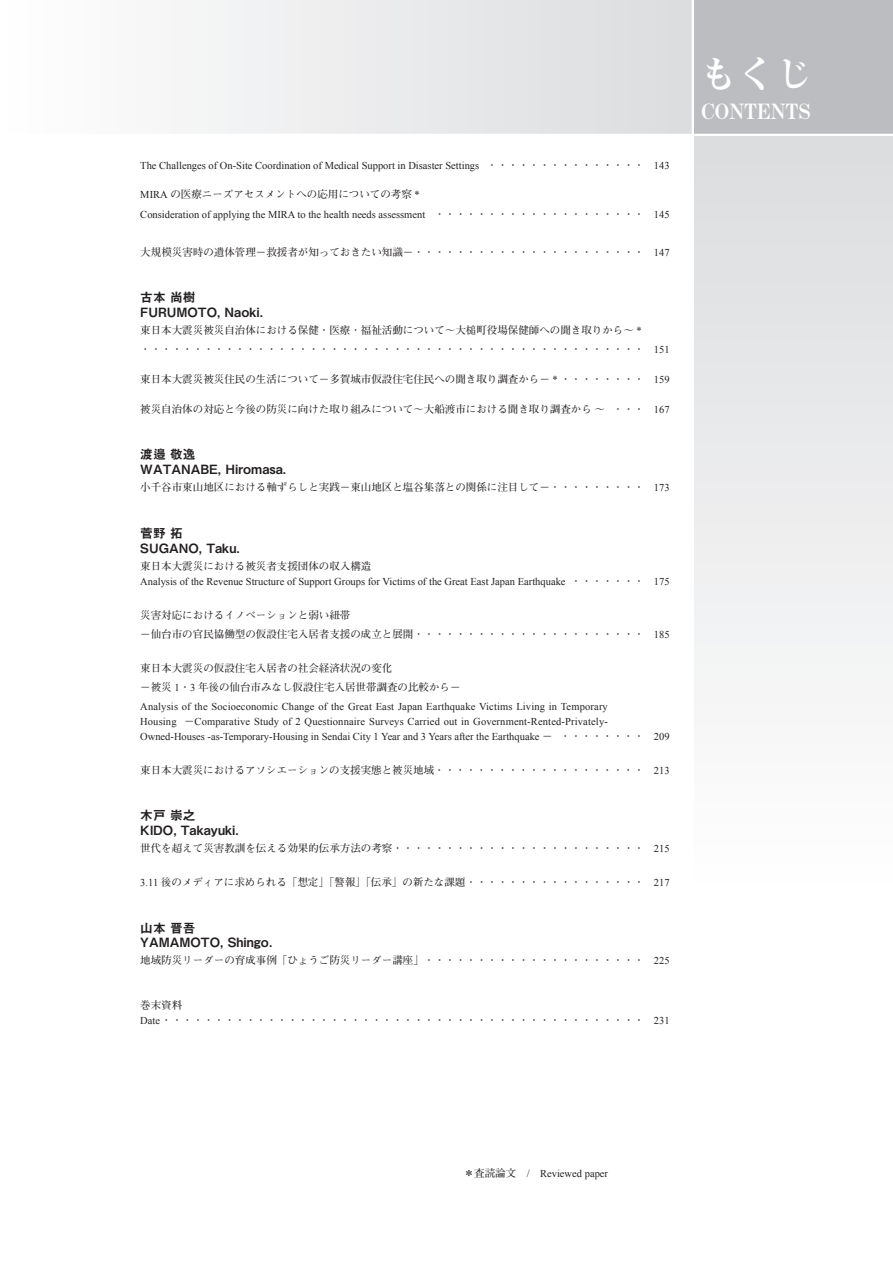
<style>
.page{position:relative;width:893px;height:1263px;background:#fff}
.page>*{position:absolute;margin:0;border:0;box-sizing:border-box;transform-origin:0 0}
.t1{font:37.5px "Midashi Min Pro MA31";color:#fff}
.t2{font:21px "Midashi Min Pro MA31";color:#fff}
.t3{font:12.75px/14.9px "Midashi Go Pro MB31";color:#231f20}
.t4{font:700 10.5px/19px "Futo Min A101 Pro";color:#231f20}
.t5{font:10.5px/14.9px "Times New Roman";color:#231f20}
.s1{font-family:"Futo Min A101 Pro";font-weight:700}
.s2{font-family:"Times New Roman";font-weight:400}
</style>
<div class="page">
<svg style="left:192px;top:0;width:500px;height:134px"></svg>
<svg style="left:694px;top:136px;width:199px;height:547px"></svg>
<div style="left:694px;top:0;width:199px;height:134px;background:#bcbdc0"></div>
<p class="t5" style="left:140px;top:158px;width:531px">The Challenges of On-Site Coordination of Medical Support in Disaster Settings <span class="s1">・・・・・・・・・・・・・・・</span> 143</p>
<p class="t4" style="left:140px;top:184px;width:281px"><span class="s2">MIRA</span> の医療ニーズアセスメントへの応用についての考察 <span class="s2">*</span></p>
<p class="t5" style="left:140px;top:206px;width:531px">Consideration of applying the MIRA to the health needs assessment <span class="s1">・・・・・・・・・・・・・・・・・・・・</span> 145</p>
<p class="t4" style="left:140px;top:241px;width:531px">大規模災害時の遺体管理－救援者が知っておきたい知識－・・・・・・・・・・・・・・・・・・・・・・ <span class="s2">147</span></p>
<p class="t3" style="left:140px;top:288px;width:124px">古本 尚樹<br>FURUMOTO, Naoki.</p>
<p class="t4" style="left:140px;top:319px;width:531px">東日本大震災被災自治体における保健・医療・福祉活動について～大槌町役場保健師への聞き取りから～ <span class="s2">*<br></span>・・・・・・・・・・・・・・・・・・・・・・・・・・・・・・・・・・・・・・・・・・・・・・・・ <span class="s2">151</span></p>
<p class="t4" style="left:140px;top:368px;width:531px">東日本大震災被災住民の生活について－多賀城市仮設住宅住民への聞き取り調査から－ <span class="s2">*</span> ・・・・・・・・ <span class="s2">159</span></p>
<p class="t4" style="left:140px;top:398px;width:531px">被災自治体の対応と今後の防災に向けた取り組みについて～大船渡市における聞き取り調査から～ ・・・ <span class="s2">167</span></p>
<p class="t3" style="left:140px;top:445px;width:147px">渡邉 敬逸<br>WATANABE, Hiromasa.</p>
<p class="t4" style="left:140px;top:476px;width:531px">小千谷市東山地区における軸ずらしと実践－東山地区と塩谷集落との関係に注目して－・・・・・・・・・ <span class="s2">173</span></p>
<p class="t3" style="left:140px;top:524px;width:101px">菅野 拓<br>SUGANO, Taku.</p>
<p class="t4" style="left:140px;top:555px;width:232px">東日本大震災における被災者支援団体の収入構造</p>
<p class="t5" style="left:140px;top:573px;width:531px">Analysis of the Revenue Structure of Support Groups for Victims of the Great East Japan Earthquake <span class="s1">・・・・・・・</span> 175</p>
<p class="t4" style="left:140px;top:604px;width:531px">災害対応におけるイノベーションと弱い紐帯<br>－仙台市の官民協働型の仮設住宅入居者支援の成立と展開・・・・・・・・・・・・・・・・・・・・・・ <span class="s2">185</span></p>
<p class="t4" style="left:140px;top:657px;width:322px">東日本大震災の仮設住宅入居者の社会経済状況の変化<br>－被災 <span class="s2">1</span>・<span class="s2">3</span> 年後の仙台市みなし仮設住宅入居世帯調査の比較から－</p>
<p class="t5" style="left:140px;top:699px;width:531px">Analysis of the Socioeconomic Change of the Great East Japan Earthquake Victims Living in Temporary<br>Housing <span class="s1">－</span>Comparative Study of 2 Questionnaire Surveys Carried out in Government-Rented-Privately-<br>Owned-Houses -as-Temporary-Housing in Sendai City 1 Year and 3 Years after the Earthquake <span class="s1">－ ・・・・・・・・</span> 209</p>
<p class="t4" style="left:140px;top:759px;width:531px">東日本大震災におけるアソシエーションの支援実態と被災地域・・・・・・・・・・・・・・・・・・・・ <span class="s2">213</span></p>
<p class="t3" style="left:140px;top:806px;width:100px">木戸 崇之<br>KIDO, Takayuki.</p>
<p class="t4" style="left:140px;top:837px;width:531px">世代を超えて災害教訓を伝える効果的伝承方法の考察・・・・・・・・・・・・・・・・・・・・・・・・ <span class="s2">215</span></p>
<p class="t4" style="left:140px;top:871px;width:531px"><span class="s2">3.11</span> 後のメディアに求められる「想定」「警報」「伝承」の新たな課題・・・・・・・・・・・・・・・・・ <span class="s2">217</span></p>
<p class="t3" style="left:140px;top:919px;width:133px">山本 晋吾<br>YAMAMOTO, Shingo.</p>
<p class="t4" style="left:140px;top:950px;width:531px">地域防災リーダーの育成事例「ひょうご防災リーダー講座」・・・・・・・・・・・・・・・・・・・・・ <span class="s2">225</span></p>
<p class="t4" style="left:140px;top:996px;width:531px;line-height:14.9px">巻末資料<br><span class="s2">Date</span>・・・・・・・・・・・・・・・・・・・・・・・・・・・・・・・・・・・・・・・・・・・・・・ <span class="s2">231</span></p>
<h1 class="t1" style="left:700px;top:45px;width:114px">もくじ</h1>
<h2 class="t2" style="left:701px;top:95px;width:110px">CONTENTS</h2>
<p class="t5" style="left:464px;top:1165px;width:146px"><span class="s1">＊査読論文</span> / Reviewed paper</p>
</div>
